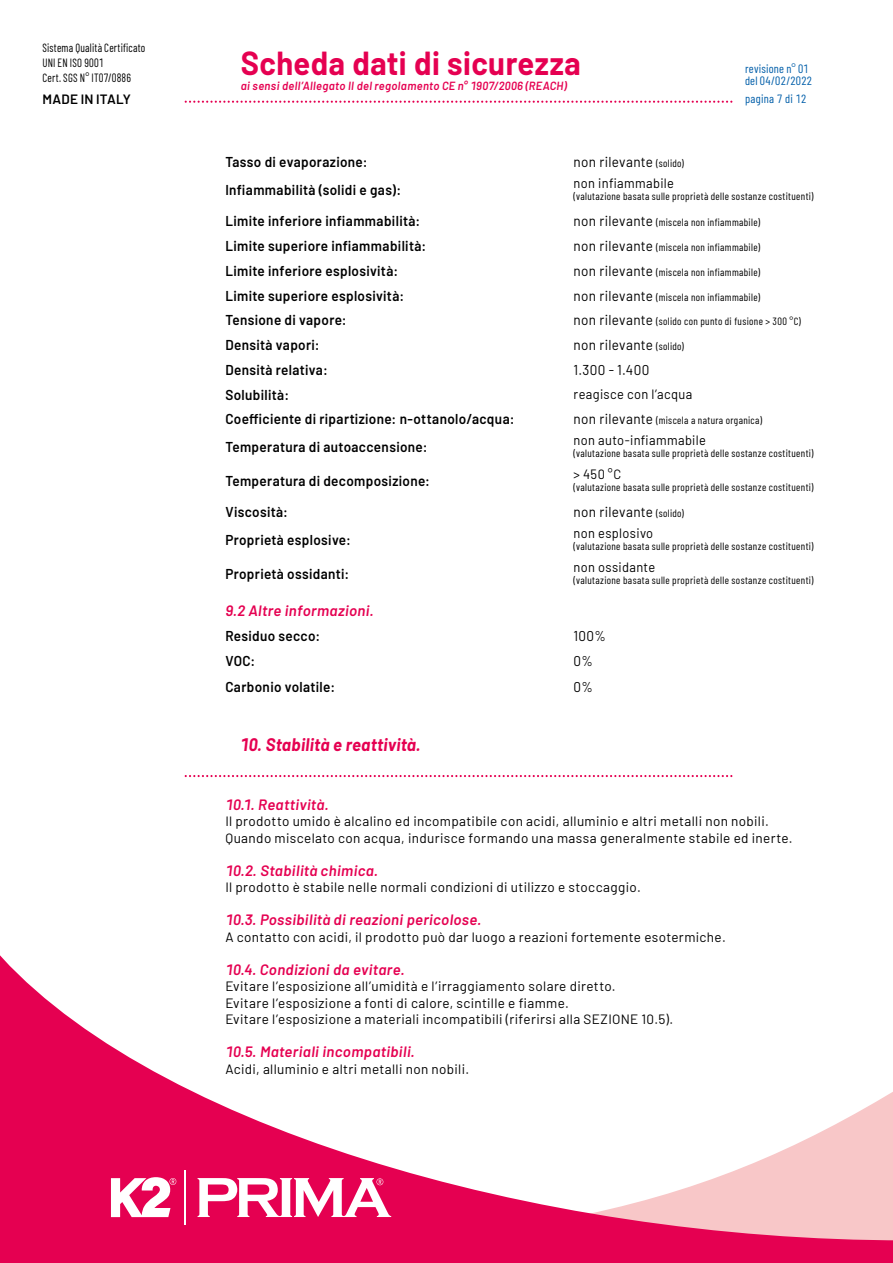
<style>
.page{position:relative;width:893px;height:1263px;background:#fff}
.page>*{position:absolute;margin:0;border:0;box-sizing:border-box;transform-origin:0 0}
.t1{font:700 32.55px "Barlow";letter-spacing:.015em;color:#e50051;scale:.95 1}
.t2{font:italic 700 17.7px "Barlow";letter-spacing:.01em;color:#e50051;scale:.95 1}
.t3{font:italic 600 15px "Barlow";letter-spacing:.02em;color:#e50051}
.t4{font:600 14.25px "Barlow";letter-spacing:.025em;color:#000;scale:.94 1}
.t5{font:14.25px "Barlow";letter-spacing:.025em;color:#000;scale:.94 1}
.t6{font:13.5px/16.5px "Barlow";letter-spacing:.025em;color:#000}
.t7{font:13.5px "Barlow";letter-spacing:.025em;color:#000;scale:.95 1}
.t8{font:600 13.5px "Barlow";letter-spacing:.015em;color:#000}
.t9{font:12px/15px "Barlow Condensed";letter-spacing:.02em;color:#000;scale:.9 1}
.t10{font:12px/12px "Barlow Condensed";letter-spacing:.02em;color:#005ea9}
.t11{font:italic 600 11.85px "Barlow";letter-spacing:.03em;color:#e50051;scale:.95 1}
.t12{font:10.5px "Barlow Condensed";letter-spacing:.035em;color:#000}
.s1{font-family:"Barlow Condensed";font-size:10.5px}
.s2{font-family:"Barlow";font-size:14.25px}
</style>
<div class="page">
<svg style="left:0;top:955px;width:893px;height:308px"></svg>
<hr style="left:184px;top:1170px;width:2px;height:54px;background:#fff">
<svg style="left:198px;top:1178px;width:193px;height:39px"></svg>
<svg style="left:111px;top:1177px;width:65px;height:40px"></svg>
<svg style="left:185px;top:101px;width:547px;height:2px"></svg>
<svg style="left:185px;top:775px;width:547px;height:2px"></svg>
<p class="t9" style="left:43px;top:40px;width:116px">Sistema Qualità Certificato<br>UNI EN ISO 9001<br>Cert. SGS N° IT07/0886</p>
<h1 class="t1" style="left:241px;top:39px;width:359px">Scheda dati di sicurezza</h1>
<p class="t11" style="left:241px;top:77px;width:345px">ai sensi dell’Allegato II del regolamento CE n° 1907/2006 (REACH)</p>
<p class="t8" style="left:43px;top:89px;width:90px">MADE IN ITALY</p>
<p class="t10" style="left:745px;top:61px;width:69px">revisione n° 01 del 04/02/2022</p>
<p class="t10" style="left:745px;top:92px;width:63px">pagina 7 di 12</p>
<p class="t4" style="left:225px;top:152px;width:153px">Tasso di evaporazione:</p>
<p class="t5" style="left:574px;top:152px;width:119px">non rilevante <span class="s1">(solido)</span></p>
<p class="t4" style="left:225px;top:179px;width:189px">Infiammabilità (solidi e gas):</p>
<p class="t7" style="left:574px;top:174px;width:107px">non infiammabile</p>
<p class="t12" style="left:574px;top:189px;width:241px">(valutazione basata sulle proprietà delle sostanze costituenti)</p>
<p class="t4" style="left:225px;top:211px;width:209px">Limite inferiore infiammabilità:</p>
<p class="t12" style="left:574px;top:215px;width:188px"><span class="s2">non rilevante</span> (miscela non infiammabile)</p>
<p class="t4" style="left:225px;top:235px;width:215px">Limite superiore infiammabilità:</p>
<p class="t12" style="left:574px;top:240px;width:188px"><span class="s2">non rilevante</span> (miscela non infiammabile)</p>
<p class="t4" style="left:225px;top:260px;width:185px">Limite inferiore esplosività:</p>
<p class="t12" style="left:574px;top:264px;width:188px"><span class="s2">non rilevante</span> (miscela non infiammabile)</p>
<p class="t4" style="left:225px;top:285px;width:192px">Limite superiore esplosività:</p>
<p class="t12" style="left:574px;top:289px;width:188px"><span class="s2">non rilevante</span> (miscela non infiammabile)</p>
<p class="t4" style="left:225px;top:310px;width:131px">Tensione di vapore:</p>
<p class="t12" style="left:574px;top:314px;width:229px"><span class="s2">non rilevante</span> (solido con punto di fusione &gt; 300 °C)</p>
<p class="t4" style="left:225px;top:334px;width:102px">Densità vapori:</p>
<p class="t5" style="left:574px;top:335px;width:119px">non rilevante <span class="s1">(solido)</span></p>
<p class="t4" style="left:225px;top:359px;width:110px">Densità relativa:</p>
<p class="t5" style="left:574px;top:359px;width:82px">1.300 - 1.400</p>
<p class="t4" style="left:225px;top:384px;width:69px">Solubilità:</p>
<p class="t7" style="left:574px;top:385px;width:127px">reagisce con l’acqua</p>
<p class="t4" style="left:225px;top:409px;width:309px">Coefficiente di ripartizione: n-ottanolo/acqua:</p>
<p class="t12" style="left:574px;top:413px;width:190px"><span class="s2">non rilevante</span> (miscela a natura organica)</p>
<p class="t4" style="left:225px;top:436px;width:217px">Temperatura di autoaccensione:</p>
<p class="t7" style="left:574px;top:431px;width:141px">non auto-infiammabile</p>
<p class="t12" style="left:574px;top:446px;width:241px">(valutazione basata sulle proprietà delle sostanze costituenti)</p>
<p class="t4" style="left:225px;top:470px;width:219px">Temperatura di decomposizione:</p>
<p class="t7" style="left:574px;top:465px;width:51px">&gt; 450 °C</p>
<p class="t12" style="left:574px;top:480px;width:241px">(valutazione basata sulle proprietà delle sostanze costituenti)</p>
<p class="t4" style="left:225px;top:502px;width:68px">Viscosità:</p>
<p class="t5" style="left:574px;top:502px;width:119px">non rilevante <span class="s1">(solido)</span></p>
<p class="t4" style="left:225px;top:529px;width:135px">Proprietà esplosive:</p>
<p class="t7" style="left:574px;top:523px;width:85px">non esplosivo</p>
<p class="t12" style="left:574px;top:539px;width:241px">(valutazione basata sulle proprietà delle sostanze costituenti)</p>
<p class="t4" style="left:225px;top:563px;width:133px">Proprietà ossidanti:</p>
<p class="t7" style="left:574px;top:557px;width:87px">non ossidante</p>
<p class="t12" style="left:574px;top:573px;width:241px">(valutazione basata sulle proprietà delle sostanze costituenti)</p>
<p class="t3" style="left:225px;top:599px;width:150px">9.2 Altre informazioni.</p>
<p class="t4" style="left:225px;top:625px;width:102px">Residuo secco:</p>
<p class="t5" style="left:574px;top:625px;width:36px">100%</p>
<p class="t4" style="left:225px;top:651px;width:33px">VOC:</p>
<p class="t5" style="left:574px;top:651px;width:22px">0%</p>
<p class="t4" style="left:225px;top:676px;width:118px">Carbonio volatile:</p>
<p class="t5" style="left:574px;top:676px;width:22px">0%</p>
<h2 class="t2" style="left:240px;top:732px;width:191px">10. Stabilità e reattività.</h2>
<p class="t3" style="left:225px;top:793px;width:105px">10.1. Reattività.</p>
<p class="t6" style="left:225px;top:812px;width:569px">Il prodotto umido è alcalino ed incompatibile con acidi, alluminio e altri metalli non nobili.<br>Quando miscelato con acqua, indurisce formando una massa generalmente stabile ed inerte.</p>
<p class="t3" style="left:225px;top:859px;width:154px">10.2. Stabilità chimica.</p>
<p class="t6" style="left:225px;top:878px;width:417px">Il prodotto è stabile nelle normali condizioni di utilizzo e stoccaggio.</p>
<p class="t3" style="left:225px;top:909px;width:258px">10.3. Possibilità di reazioni pericolose.</p>
<p class="t6" style="left:225px;top:928px;width:502px">A contatto con acidi, il prodotto può dar luogo a reazioni fortemente esotermiche.</p>
<p class="t3" style="left:225px;top:958px;width:181px">10.4. Condizioni da evitare.</p>
<p class="t6" style="left:225px;top:977px;width:449px">Evitare l’esposizione all’umidità e l’irraggiamento solare diretto.<br>Evitare l’esposizione a fonti di calore, scintille e fiamme.<br>Evitare l’esposizione a materiali incompatibili (riferirsi alla SEZIONE 10.5).</p>
<p class="t3" style="left:225px;top:1041px;width:191px">10.5. Materiali incompatibili.</p>
<p class="t6" style="left:225px;top:1060px;width:245px">Acidi, alluminio e altri metalli non nobili.</p>
</div>
